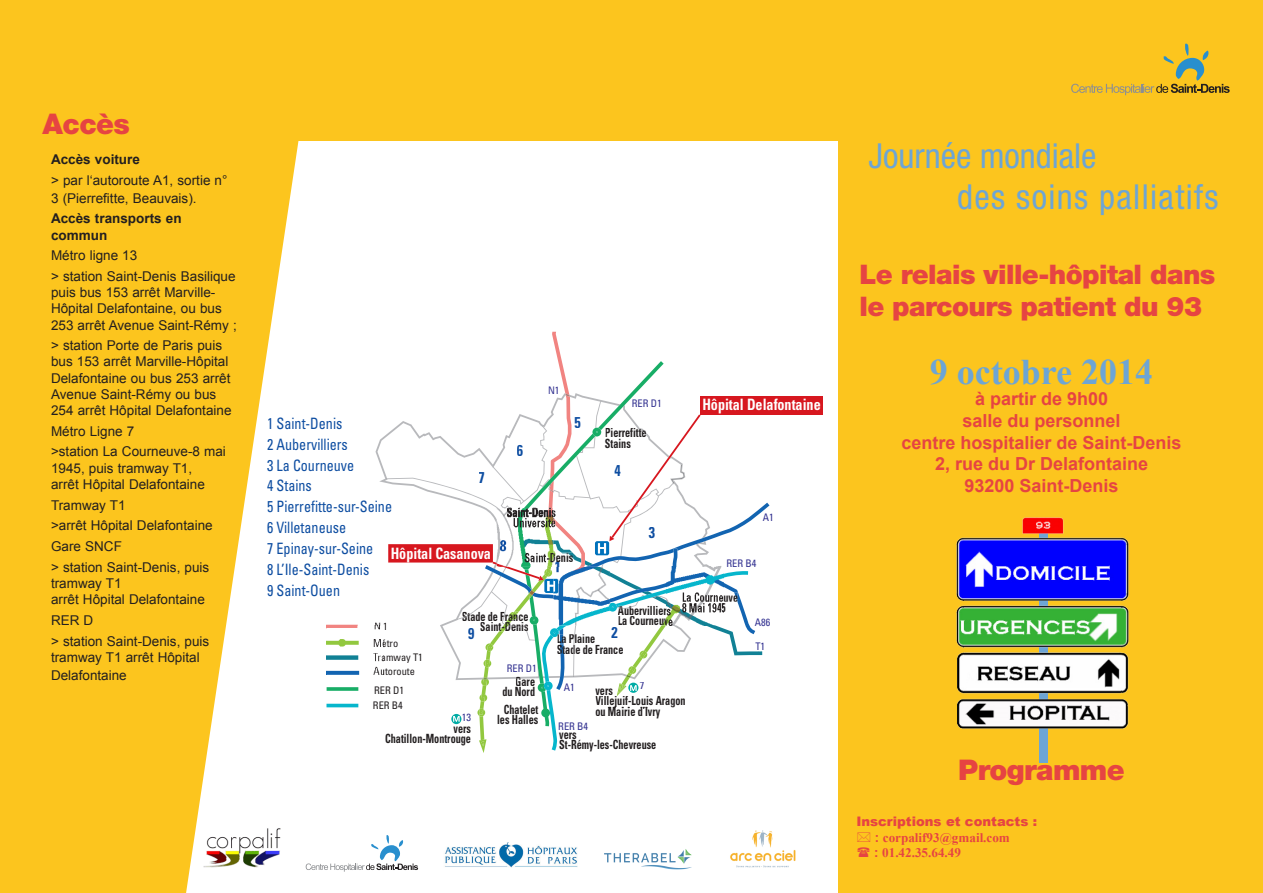
<style>
.page{position:relative;width:1263px;height:893px;background:#fff}
.page>*{position:absolute;margin:0;border:0;box-sizing:border-box;transform-origin:0 0}
.t1{font:700 36px "Times New Roman";color:#6da5d5}
.t2{font:condensed 34.5px "Helvetica Neue";letter-spacing:.04em;color:#6da5d5}
.t3{font:condensed 34.5px "Helvetica Neue";color:#6da5d5}
.t4{font:900 28.5px "Helvetica Neue";letter-spacing:-.02em;color:#e64442}
.t5{font:900 27px/32.4px "Helvetica Neue";letter-spacing:-.02em;color:#e64442}
.t6{font:700 18px/21.6px "Arial";color:#e64442;text-align:center}
.t7{font:condensed 15.75px/20.9px "Univers";color:#0d4da1;scale:.9 1}
.t8{font:700 condensed 15.75px "Univers";color:#fff;scale:.9 1}
.t9{font:700 condensed 15.75px "Univers";color:#0d4da1;scale:.9 1}
.txt_courant{font:13.5px/16.2px "Arial";color:#231f20}
.txt_courant-2{font:700 13.5px/16.2px "Arial";color:#231f20}
.t10{font:700 13.2px "Times New Roman";color:#e64442}
.t11{font:900 13.2px "Arial";color:#e64442}
.t12{font:700 condensed 12.75px/10.5px "Univers";color:#231f20;scale:.8 1}
.t13{font:condensed 10.5px "Univers";color:#323190}
.t14{font:condensed 10.5px/17.4px "Univers";color:#231f20}
.s1{font-family:"Arial"}
</style>
<div class="page">
<svg style="left:0;top:140px;width:302px;height:753px;fill:#fcc51e"></svg>
<div style="left:0;top:0;width:1263px;height:140px;background:#fcc51e"></div>
<div style="left:838px;top:0;width:425px;height:893px;background:#fcc51e"></div>
<img style="left:327px;top:625px;width:48px;height:50px">
<hr style="left:328px;top:704px;width:28px;height:3px;background:#06b6cc">
<svg style="left:328px;top:687px;width:28px;height:4px"></svg>
<svg style="left:326px;top:625px;width:32px;height:3px"></svg>
<div style="left:700px;top:397px;width:122px;height:18px;background:#d7171f"></div>
<svg style="left:386px;top:332px;width:383px;height:421px"></svg>
<img style="left:201px;top:827px;width:83px;height:44px">
<img style="left:605px;top:849px;width:86px;height:21px">
<svg style="left:306px;top:835px;width:112px;height:37px"></svg>
<img style="left:730px;top:830px;width:66px;height:38px">
<img style="left:445px;top:842px;width:133px;height:26px">
<svg style="left:1071px;top:44px;width:159px;height:51px"></svg>
<div style="left:1039px;top:526px;width:9px;height:236px;background:#6da5d5"></div>
<img style="left:956px;top:517px;width:173px;height:212px">
<p class="t4" style="left:43px;top:107px;width:89px">Accès</p>
<p class="txt_courant-2" style="left:51px;top:152px;width:90px">Accès voiture</p>
<p class="txt_courant" style="left:51px;top:171px;width:178px;line-height:18px">&gt; par l‘autoroute A1, sortie n°<br>3 (Pierrefitte, Beauvais).</p>
<p class="txt_courant-2" style="left:51px;top:211px;width:132px">Accès transports en commun</p>
<p class="txt_courant" style="left:51px;top:248px;width:88px">Métro ligne 13</p>
<p class="txt_courant" style="left:51px;top:268px;width:187px">&gt; station Saint-Denis Basilique puis bus 153 arrêt Marville-<br>Hôpital Delafontaine, ou bus<br>253 arrêt Avenue Saint-Rémy ;</p>
<p class="txt_courant" style="left:51px;top:338px;width:182px">&gt; station Porte de Paris puis bus 153 arrêt Marville-Hôpital<br>Delafontaine ou bus 253 arrêt<br>Avenue Saint-Rémy ou bus<br>254 arrêt Hôpital Delafontaine</p>
<p class="txt_courant" style="left:51px;top:423px;width:85px">Métro Ligne 7</p>
<p class="txt_courant" style="left:51px;top:444px;width:176px">&gt;station La Courneuve-8 mai<br>1945, puis tramway T1,<br>arrêt Hôpital Delafontaine</p>
<p class="txt_courant" style="left:51px;top:497px;width:76px">Tramway T1</p>
<p class="txt_courant" style="left:51px;top:518px;width:163px">&gt;arrêt Hôpital Delafontaine</p>
<p class="txt_courant" style="left:51px;top:538px;width:72px">Gare SNCF</p>
<p class="txt_courant" style="left:51px;top:559px;width:160px">&gt; station Saint-Denis, puis tramway T1<br>arrêt Hôpital Delafontaine</p>
<p class="txt_courant" style="left:51px;top:612px;width:44px">RER D</p>
<p class="txt_courant" style="left:51px;top:633px;width:160px">&gt; station Saint-Denis, puis tramway T1 arrêt Hôpital</p>
<p class="txt_courant" style="left:51px;top:667px;width:77px">Delafontaine</p>
<p class="t7" style="left:267px;top:412px;width:140px">1 Saint-Denis<br>2 Aubervilliers<br>3 La Courneuve<br>4 Stains<br>5 Pierrefitte-sur-Seine<br>6 Villetaneuse<br>7 Epinay-sur-Seine<br>8 L’Ile-Saint-Denis<br>9 Saint-Ouen</p>
<p class="t9" style="left:479px;top:468px;width:8px">7</p>
<p class="t8" style="left:391px;top:543px;width:113px">Hôpital Casanova</p>
<p class="t9" style="left:517px;top:440px;width:8px">6</p>
<p class="t13" style="left:548px;top:384px;width:13px">N1</p>
<p class="t9" style="left:574px;top:412px;width:8px">5</p>
<p class="t12" style="left:551px;top:518px;width:8px">é</p>
<p class="t12" style="left:550px;top:552px;width:31px">D nis</p>
<p class="t9" style="left:555px;top:557px;width:8px">1</p>
<p class="t12" style="left:556px;top:552px;width:8px">e</p>
<p class="t13" style="left:632px;top:397px;width:31px">RER D1</p>
<p class="t12" style="left:605px;top:427px;width:54px">Pierrefitte<br>Stains</p>
<p class="t9" style="left:614px;top:461px;width:8px">4</p>
<p class="t9" style="left:649px;top:523px;width:8px">3</p>
<p class="t12" style="left:618px;top:605px;width:71px">Aubervillier<br>La Courneuve</p>
<p class="t12" style="left:462px;top:611px;width:85px;text-align:right">Stade de France<br>Saint-Denis</p>
<p class="t14" style="left:382px;top:617px;width:18px;text-indent:-7px">N1 étro</p>
<p class="t14" style="left:380px;top:651px;width:45px;line-height:13.6px">amway T1 utoroute</p>
<p class="t14" style="left:373px;top:682px;width:33px;line-height:15.1px">RER D1<br>RER B4</p>
<p class="t13" style="left:564px;top:680px;width:12px">A1</p>
<p class="t12" style="left:385px;top:723px;width:109px;text-align:right">vers<br>Chatillon-Montrouge</p>
<p class="t12" style="left:559px;top:729px;width:123px">vers<br>St-Rémy-les-Chevreuse</p>
<p class="t9" style="left:611px;top:623px;width:8px">2</p>
<p class="t9" style="left:468px;top:624px;width:8px">9</p>
<p class="t12" style="left:557px;top:634px;width:85px">La Plaine<br>Sta e de France</p>
<p class="t12" style="left:570px;top:644px;width:8px">d</p>
<p class="t13" style="left:507px;top:662px;width:31px">RER D1</p>
<p class="t12" style="left:502px;top:676px;width:42px;text-align:right">Gare du Nord</p>
<p class="t12" style="left:497px;top:704px;width:53px;text-align:center">Chatelet les Halles</p>
<p class="t13" style="left:640px;top:679px;width:6px">7</p>
<p class="t12" style="left:595px;top:685px;width:114px">vers<br>Ville uif-Louis Aragon ou are</p>
<p class="t12" style="left:608px;top:695px;width:67px;text-indent:7px">j<br>M i i d’Ivry</p>
<p class="t13" style="left:462px;top:711px;width:11px">13</p>
<p class="t13" style="left:558px;top:720px;width:31px">RER B4</p>
<p class="t8" style="left:702px;top:395px;width:133px">Hôpital Delafontaine</p>
<p class="t13" style="left:763px;top:511px;width:12px">A1</p>
<p class="t13" style="left:726px;top:557px;width:31px">RER B4</p>
<p class="t12" style="left:721px;top:592px;width:23px">uve<br>5</p>
<p class="t13" style="left:755px;top:616px;width:17px">A86</p>
<p class="t13" style="left:755px;top:640px;width:11px">T1</p>
<p class="t3" style="left:868px;top:135px;width:229px">Journée mondiale</p>
<p class="t2" style="left:957px;top:177px;width:263px">des soins palliatifs</p>
<p class="t5" style="left:859px;top:258px;width:358px">Le relais ville-hôpital dans le parcours patient du 93</p>
<p class="t1" style="left:930px;top:347px;width:225px">9 octobre 2014</p>
<p class="t6" style="left:901px;top:389px;width:282px">à partir de 9h00<br>salle du personnel<br>centre hospitalier de Saint-Denis<br>2, rue du Dr Delafontaine<br>93200 Saint-Denis</p>
<p class="t4" style="left:958px;top:753px;width:168px">Programme</p>
<p class="t11" style="left:856px;top:811px;width:182px">Inscriptions et contacts :</p>
<p class="t10" style="left:875px;top:828px;width:137px"><span class="s1">:</span> corpalif93@gmail.com</p>
<p class="t10" style="left:874px;top:844px;width:88px"><span class="s1">:</span> 01.42.35.64.49</p>
</div>
